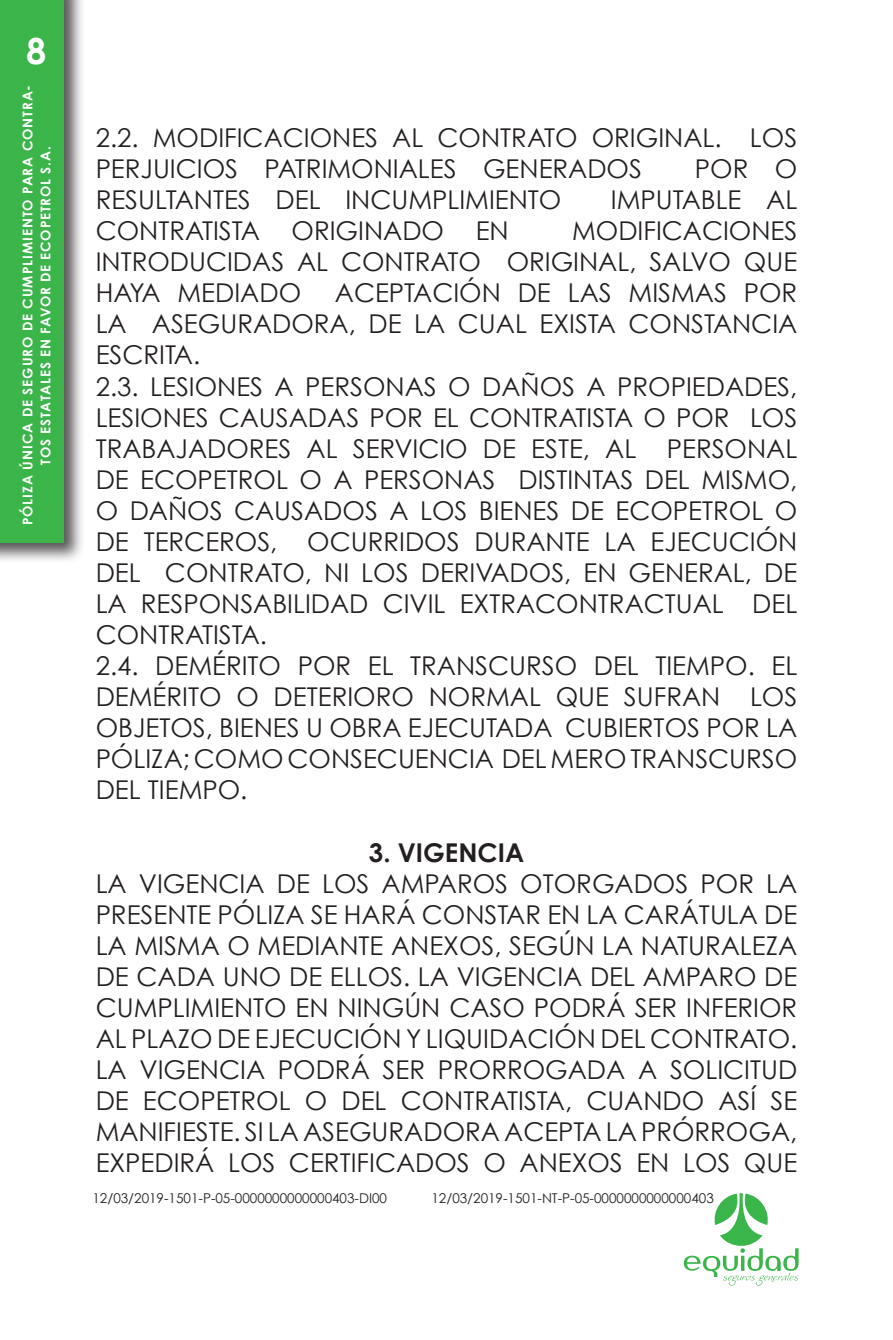
<style>
.page{position:relative;width:893px;height:1340px;background:#fff}
.page>*{position:absolute;margin:0;border:0;box-sizing:border-box;transform-origin:0 0}
.t1{font:700 36px "Century Gothic";color:#fff}
.t2{font:25.88px/31.1px "Century Gothic";color:#231f20;text-align:justify}
.t3{font:700 25.88px "Century Gothic";color:#231f20}
.t4{font:13.5px "Century Gothic";color:#231f20}
.t5{font:700 13.5px/18px "Century Gothic";letter-spacing:.07em;color:#fff;text-align:center}
</style>
<div class="page">
<div style="left:0;top:0;width:85px;height:564px;background:#231f20;opacity:.75"></div>
<div style="left:0;top:0;width:64px;height:543px;background:#3bb54a"></div>
<svg style="left:683px;top:1193px;width:116px;height:92px"></svg>
<h1 class="t1" style="left:26px;top:28px;width:22px">8</h1>
<p class="t5" style="left:18px;top:525px;width:442px;rotate:-90deg">PÓLIZA ÚNICA DE SEGURO DE CUMPLIMIENTO PARA CONTRA-<br>TOS ESTATALES EN FAVOR DE ECOPETROL S.A.</p>
<p class="t2" style="left:96px;top:122px;width:703px">2.2. MODIFICACIONES AL CONTRATO ORIGINAL. LOS<br>PERJUICIOS PATRIMONIALES GENERADOS</p>
<p class="t2" style="left:695px;top:153px;width:104px">POR O</p>
<p class="t2" style="left:96px;top:184px;width:467px">RESULTANTES DEL INCUMPLIMIENTO</p>
<p class="t2" style="left:611px;top:184px;width:188px">IMPUTABLE AL</p>
<p class="t2" style="left:96px;top:215px;width:415px">CONTRATISTA ORIGINADO EN</p>
<p class="t2" style="left:96px;top:215px;width:703px;text-indent:476px">MODIFICACIONES INTRODUCIDAS AL CONTRATO ORIGINAL, SALVO QUE HAYA MEDIADO</p>
<p class="t2" style="left:96px;top:277px;width:703px;text-indent:239px">ACEPTACIÓN DE LAS MISMAS POR LA ASEGURADORA, DE LA CUAL EXISTA CONSTANCIA ESCRITA.</p>
<p class="t2" style="left:96px;top:370px;width:703px">2.3. LESIONES A PERSONAS O DAÑOS A PROPIEDADES, LESIONES CAUSADAS POR EL CONTRATISTA O POR LOS TRABAJADORES AL SERVICIO DE ESTE, AL PERSONAL DE ECOPETROL O A PERSONAS DISTINTAS DEL MISMO, O DAÑOS CAUSADOS A LOS BIENES DE ECOPETROL O DE TERCEROS, OCURRIDOS DURANTE LA EJECUCIÓN DEL CONTRATO, NI LOS DERIVADOS, EN GENERAL, DE LA RESPONSABILIDAD CIVIL EXTRACONTRACTUAL DEL CONTRATISTA.</p>
<p class="t2" style="left:96px;top:650px;width:703px">2.4. DEMÉRITO POR EL TRANSCURSO DEL TIEMPO. EL DEMÉRITO O DETERIORO NORMAL QUE SUFRAN LOS OBJETOS, BIENES U OBRA EJECUTADA CUBIERTOS POR LA PÓLIZA; COMO CONSECUENCIA DEL MERO TRANSCURSO DEL TIEMPO.</p>
<p class="t3" style="left:369px;top:835px;width:157px">3. VIGENCIA</p>
<p class="t2" style="left:96px;top:867px;width:703px">LA VIGENCIA DE LOS AMPAROS OTORGADOS POR LA PRESENTE PÓLIZA SE HARÁ CONSTAR EN LA CARÁTULA DE LA MISMA O MEDIANTE ANEXOS, SEGÚN LA NATURALEZA DE CADA UNO DE ELLOS. LA VIGENCIA DEL AMPARO DE CUMPLIMIENTO EN NINGÚN CASO PODRÁ SER INFERIOR AL PLAZO DE EJECUCIÓN Y LIQUIDACIÓN DEL CONTRATO.</p>
<p class="t2" style="left:96px;top:1053px;width:703px">LA VIGENCIA PODRÁ SER PRORROGADA A SOLICITUD DE ECOPETROL O DEL CONTRATISTA, CUANDO ASÍ SE MANIFIESTE. SI LA ASEGURADORA ACEPTA LA PRÓRROGA, EXPEDIRÁ LOS CERTIFICADOS O ANEXOS EN LOS QUE</p>
<p class="t4" style="left:92px;top:1190px;width:296px">12/03/2019-1501-P-05-0000000000000403-DI00</p>
<p class="t4" style="left:431px;top:1190px;width:284px">12/03/2019-1501-NT-P-05-0000000000000403</p>
</div>
